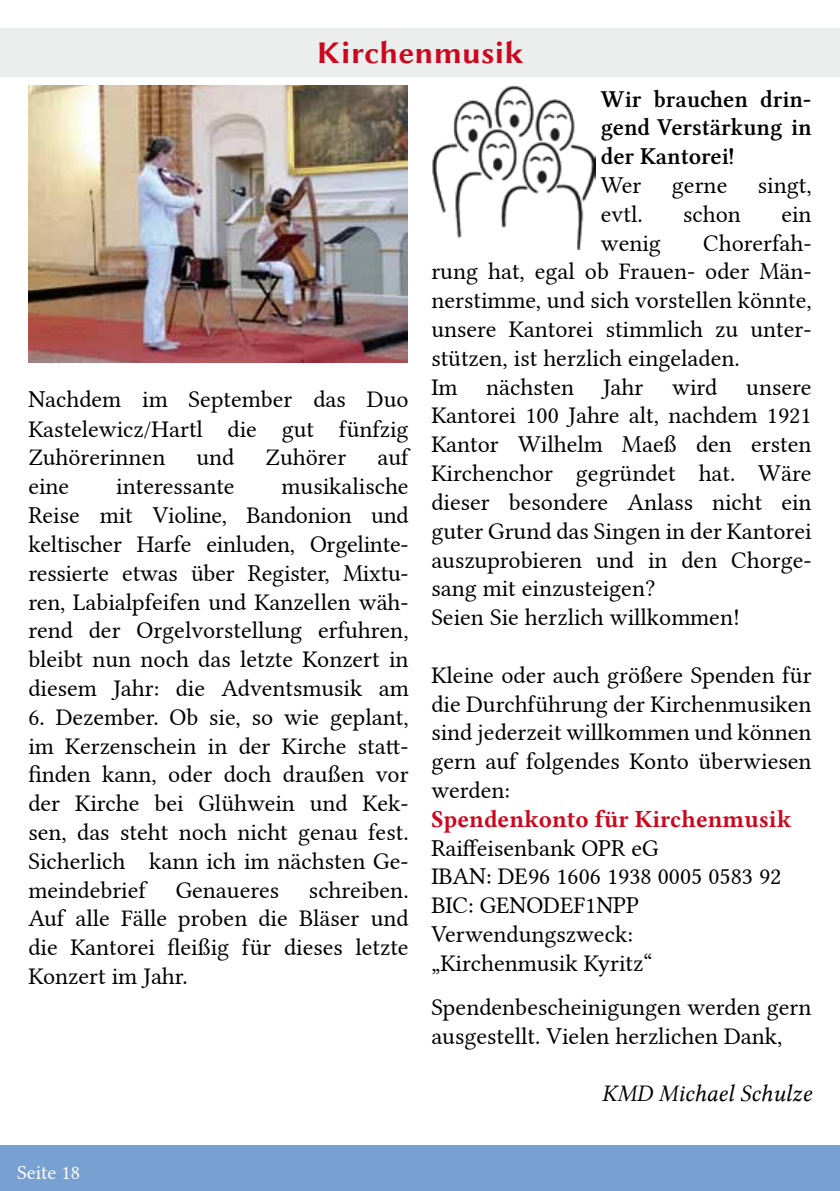
<style>
.page{position:relative;width:840px;height:1191px;background:#fff}
.page>*{position:absolute;margin:0;border:0;box-sizing:border-box;transform-origin:0 0}
.t1{font:32px "Linux Biolinum GB";color:#cc071e}
.t2{font:24px/28.8px "Lin Libertine";color:#000;text-align:justify}
.t3{font:24px/28.8px "Lin Libertine Z";color:#000;text-align:justify}
.t4{font:24px "Lin Libertine B";color:#cc071e}
.t5{font:24px "Lin Libertine I";color:#000}
.t6{font:20px "Lin Libertine";color:#fff}
</style>
<div class="page">
<img style="left:28px;top:85px;width:380px;height:278px">
<div style="left:0;top:1145px;width:839px;height:46px;background:#78a1d1"></div>
<div style="left:0;top:28px;width:839px;height:49px;background:#eceded"></div>
<img style="left:432px;top:85px;width:163px;height:165px">
<h1 class="t1" style="left:316px;top:30px;width:208px">Kirchenmusik</h1>
<p class="t2" style="left:28px;top:381px;width:381px;line-height:29.4px">Nachdem im September das Duo Kastelewicz/Hartl die gut fünfzig Zuhörerinnen</p>
<p class="t2" style="left:196px;top:440px;width:39px">und</p>
<p class="t2" style="left:265px;top:440px;width:82px">Zuhörer</p>
<p class="t2" style="left:377px;top:440px;width:33px">auf</p>
<p class="t2" style="left:28px;top:469px;width:381px;text-indent:253px">musikalische Reise mit Violine, Bandonion und keltischer Harfe einluden, Orgelinte&shy;ressierte etwas über Register, Mixtu&shy;ren, Labialpfeifen und Kanzellen wäh&shy;rend der Orgelvorstellung erfuhren, bleibt nun noch das letzte Konzert in diesem Jahr: die Adventsmusik am</p>
<p class="t2" style="left:28px;top:700px;width:381px">6. Dezember. Ob sie, so wie geplant, im Kerzenschein in der Kirche statt&shy;finden kann, oder doch draußen vor der Kirche bei Glühwein und Kek&shy;sen, das steht noch nicht genau fest.<br>Sicherlich kann ich im nächsten Ge&shy;meindebrief Genaueres schreiben.<br>Auf alle Fälle proben die Bläser und die Kantorei fleißig für dieses letzte Konzert im Jahr.</p>
<p class="t2" style="left:28px;top:469px;width:42px">eine</p>
<p class="t2" style="left:116px;top:469px;width:120px">interessante</p>
<p class="t3" style="left:600px;top:85px;width:212px">Wir brauchen drin&shy;gend Verstärkung in der Kantorei!</p>
<p class="t2" style="left:600px;top:168px;width:42px">Wer</p>
<p class="t2" style="left:671px;top:168px;width:57px">gerne</p>
<p class="t2" style="left:757px;top:168px;width:55px">singt,</p>
<p class="t2" style="left:600px;top:197px;width:43px">evtl.</p>
<p class="t2" style="left:682px;top:197px;width:59px">schon</p>
<p class="t2" style="left:780px;top:197px;width:32px">ein</p>
<p class="t2" style="left:600px;top:226px;width:61px">wenig</p>
<p class="t2" style="left:431px;top:226px;width:381px;text-align:left;text-indent:272px">Chorerfah&shy;rung hat, egal ob Frauen- oder Män&shy;nerstimme, und sich vorstellen könnte, unsere Kantorei stimmlich zu unter&shy;stützen, ist herzlich eingeladen.<br>Im nächsten Jahr wird unsere<br>Kantorei 100 Jahre alt, nachdem 1921<br>Kantor Wilhelm Maeß den ersten<br>Kirchenchor gegründet hat. Wäre dieser besondere Anlass nicht ein guter Grund das Singen in der Kantorei auszuprobieren und in den Chorge&shy;sang mit einzusteigen?<br>Seien Sie herzlich willkommen!</p>
<p class="t2" style="left:431px;top:658px;width:381px">Kleine oder auch größere Spenden für die Durchführung der Kirchenmusiken sind jederzeit willkommen und können gern auf folgendes Konto überwiesen werden:</p>
<p class="t4" style="left:431px;top:802px;width:361px">Spendenkonto für Kirchenmusik</p>
<p class="t2" style="left:431px;top:830px;width:351px;text-align:left">Raiffeisenbank OPR eG<br>IBAN: DE96 1606 1938 0005 0583 92<br>BIC: GENODEF1NPP<br>Verwendungszweck: „Kirchenmusik Kyritz“</p>
<p class="t2" style="left:431px;top:990px;width:381px">Spendenbescheinigungen werden gern ausgestellt. Vielen herzlichen Dank,</p>
<p class="t5" style="left:601px;top:1079px;width:211px">KMD Michael Schulze</p>
<p class="t6" style="left:17px;top:1156px;width:64px">Seite 18</p>
</div>
